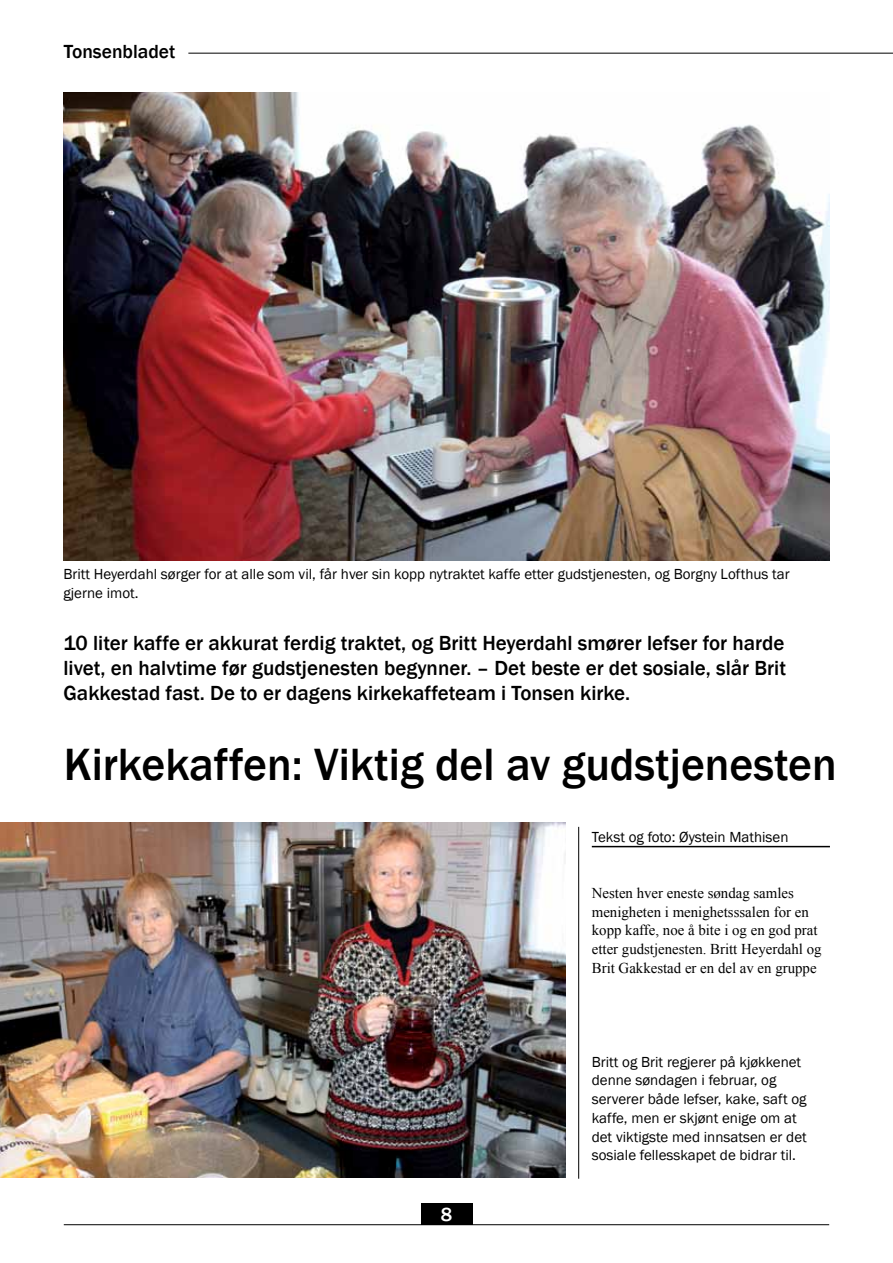
<style>
.page{position:relative;width:893px;height:1263px;background:#fff}
.page>*{position:absolute;margin:0;border:0;box-sizing:border-box;transform-origin:0 0}
.t1{font:500 46.5px "Franklin Gothic";color:#000}
.t2{font:500 21px/24.8px "Franklin Gothic";color:#000;text-align:justify}
.t3{font:500 19.5px "Franklin Gothic";color:#000}
.t4{font:500 19.5px "Franklin Gothic";color:#fff}
.t5{font:15px/18.8px "Franklin Gothic";color:#000}
.t6{font:15px/18.8px "Times New Roman";color:#000}
</style>
<div class="page">
<img style="left:63px;top:92px;width:766px;height:468px">
<hr style="left:578px;top:827px;width:1px;height:352px;background:#000">
<hr style="left:592px;top:846px;width:238px;height:1px;background:#000">
<img style="left:0;top:823px;width:566px;height:355px">
<hr style="left:188px;top:53px;width:705px;height:1px;background:#000">
<hr style="left:64px;top:1224px;width:765px;height:1px;background:#000">
<div style="left:421px;top:1203px;width:51px;height:22px;background:#000"></div>
<h3 class="t3" style="left:64px;top:40px;width:113px">Tonsenbladet</h3>
<p class="t5" style="left:63px;top:565px;width:728px">Britt Heyerdahl sørger for at alle som vil, får hver sin kopp nytraktet kaffe etter gudstjenesten, og Borgny Lofthus tar gjerne imot.</p>
<h2 class="t2" style="left:63px;top:631px;width:724px">10 liter kaffe er akkurat ferdig traktet, og Britt Heyerdahl smører lefser for harde livet, en halvtime før gudstjenesten begynner. – Det beste er det sosiale, slår Brit Gakkestad fast. De to er dagens kirkekaffeteam i Tonsen kirke.</h2>
<h1 class="t1" style="left:64px;top:736px;width:774px">Kirkekaffen: Viktig del av gudstjenesten</h1>
<p class="t5" style="left:592px;top:827px;width:198px">Tekst og foto: Øystein Mathisen</p>
<p class="t6" style="left:592px;top:883px;width:231px">Nesten hver eneste søndag samles menigheten i menighetsssalen for en kopp kaffe, noe å bite i og en god prat etter gudstjenesten. Britt Heyerdahl og Brit Gakkestad er en del av en gruppe</p>
<h3 class="t4" style="left:441px;top:1202px;width:13px">8</h3>
<p class="t5" style="left:592px;top:1052px;width:216px">Britt og Brit regjerer på kjøkkenet denne søndagen i februar, og serverer både lefser, kake, saft og kaffe, men er skjønt enige om at det viktigste med innsatsen er det sosiale fellesskapet de bidrar til.</p>
</div>
